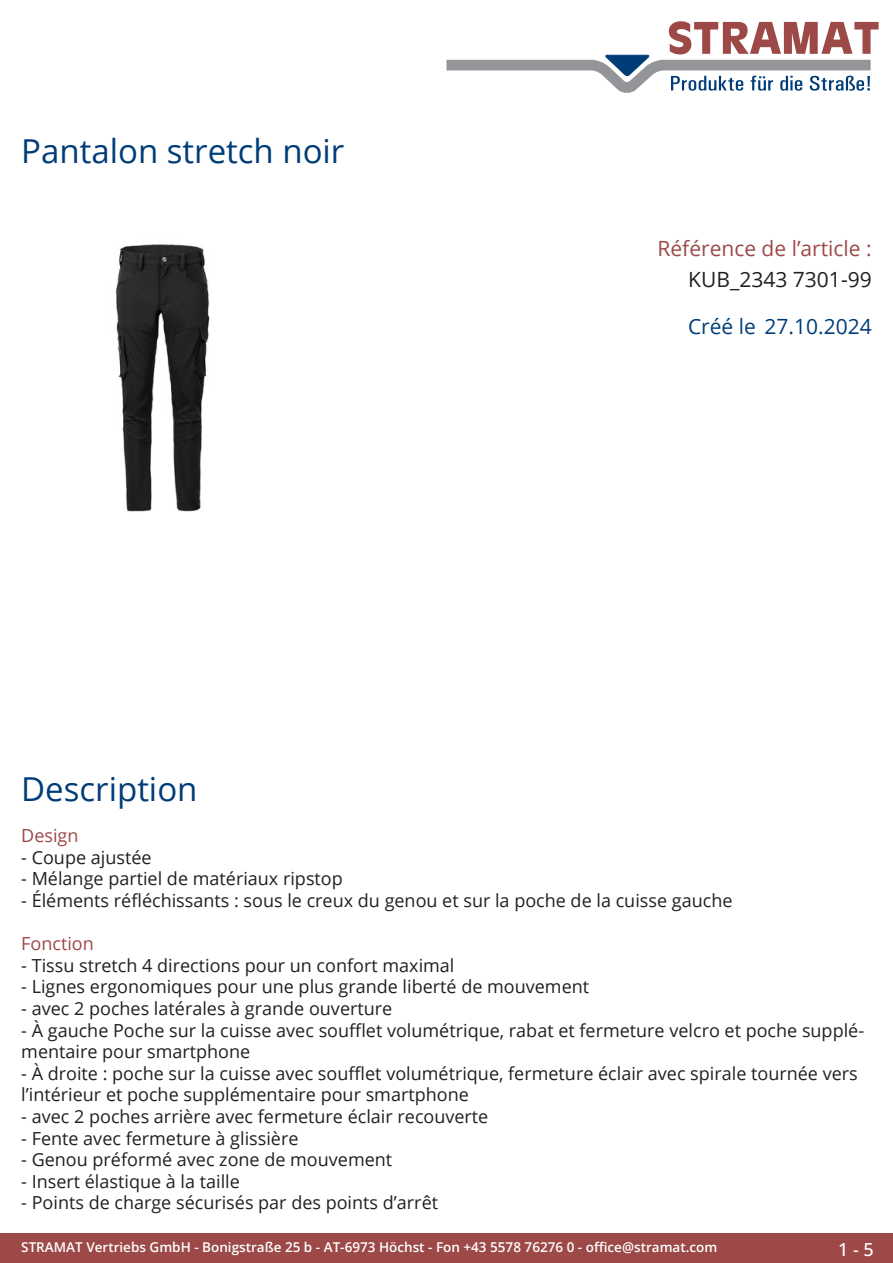
<style>
.page{position:relative;width:893px;height:1263px;background:#fff}
.page>*{position:absolute;margin:0;border:0;box-sizing:border-box;transform-origin:0 0}
.Produkttitel{font:33px "Open Sans";color:#003d78}
.TechDaten_Überschrif{font:21px "Open Sans";color:#9c4948}
.Erstellungsdatum{font:21px "Open Sans";color:#003d78}
.TechDaten_Inhalt{font:21px "Open Sans";color:#231f20}
.Beschreibung_Text{font:18px/21.6px "Open Sans";color:#231f20}
.Beschreibung_Text-2{font:18px "Open Sans";color:#9c4948}
.t1{font:500 18px "Open Sans";color:#fff}
.t2{font:600 13.5px "Open Sans";color:#fff}
</style>
<div class="page">
<div style="left:0;top:1233px;width:893px;height:30px;background:#9c4948"></div>
<svg style="left:446px;top:21px;width:433px;height:72px"></svg>
<img style="left:115px;top:244px;width:95px;height:268px">
<p class="Produkttitel" style="left:21px;top:128px;width:325px">Pantalon stretch noir</p>
<p class="TechDaten_Überschrif" style="left:657px;top:234px;width:216px">Référence de l’article :</p>
<p class="TechDaten_Inhalt" style="left:688px;top:265px;width:185px">KUB_2343 7301-99</p>
<p class="Erstellungsdatum" style="left:688px;top:312px;width:185px">Créé le 27.10.2024</p>
<p class="Produkttitel" style="left:21px;top:766px;width:178px">Description</p>
<p class="Beschreibung_Text-2" style="left:21px;top:823px;width:59px">Design</p>
<p class="Beschreibung_Text" style="left:21px;top:846px;width:132px">- Coupe ajustée</p>
<p class="Beschreibung_Text" style="left:21px;top:867px;width:323px">- Mélange partiel de matériaux ripstop</p>
<p class="Beschreibung_Text" style="left:21px;top:889px;width:713px">- Éléments réfléchissants : sous le creux du genou et sur la poche de la cuisse gauche</p>
<p class="Beschreibung_Text-2" style="left:21px;top:931px;width:74px">Fonction</p>
<p class="Beschreibung_Text" style="left:21px;top:954px;width:435px">- Tissu stretch 4 directions pour un confort maximal</p>
<p class="Beschreibung_Text" style="left:21px;top:975px;width:569px">- Lignes ergonomiques pour une plus grande liberté de mouvement</p>
<p class="Beschreibung_Text" style="left:21px;top:997px;width:372px">- avec 2 poches latérales à grande ouverture</p>
<p class="Beschreibung_Text" style="left:21px;top:1019px;width:843px">- À gauche Poche sur la cuisse avec soufflet volumétrique, rabat et fermeture velcro et poche supplé&shy;mentaire pour smartphone</p>
<p class="Beschreibung_Text" style="left:21px;top:1062px;width:838px">- À droite : poche sur la cuisse avec soufflet volumétrique, fermeture éclair avec spirale tournée vers l’intérieur et poche supplémentaire pour smartphone</p>
<p class="Beschreibung_Text" style="left:21px;top:1105px;width:469px">- avec 2 poches arrière avec fermeture éclair recouverte</p>
<p class="Beschreibung_Text" style="left:21px;top:1127px;width:279px">- Fente avec fermeture à glissière</p>
<p class="Beschreibung_Text" style="left:21px;top:1148px;width:372px">- Genou préformé avec zone de mouvement</p>
<p class="Beschreibung_Text" style="left:21px;top:1170px;width:220px">- Insert élastique à la taille</p>
<p class="Beschreibung_Text" style="left:21px;top:1191px;width:418px">- Points de charge sécurisés par des points d’arrêt</p>
<p class="t2" style="left:21px;top:1238px;width:698px">STRAMAT Vertriebs GmbH - Bonigstraße 25 b - AT-6973 Höchst - Fon +43 5578 76276 0 - office@stramat.com</p>
<p class="t1" style="left:838px;top:1237px;width:37px">1 - 5</p>
</div>
